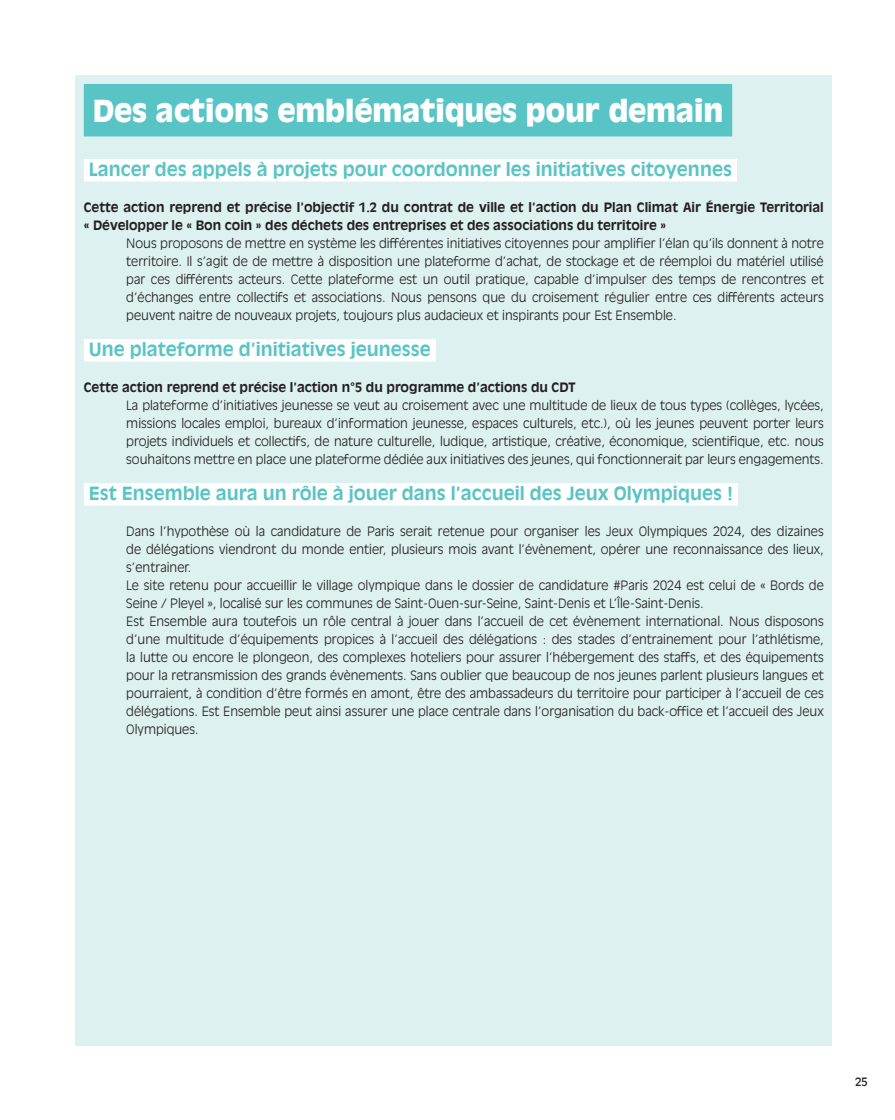
<style>
.page{position:relative;width:895px;height:1120px;background:#fff}
.page>*{position:absolute;margin:0;border:0;box-sizing:border-box;transform-origin:0 0}
.Titre_fond_bleu{font:900 30px "Antique Olive Std";letter-spacing:-.01em;color:#fff}
.Sous-titres_cartouch{font:700 18px "Antique Olive Std";color:#59c4c5}
.Texte_courant{font:300 12.75px/18px "Antique Olive Std";color:#231f20;text-align:justify}
.Texte_courant_gras{font:700 12.75px/18px "Antique Olive Std";color:#231f20}
.t1{font:11.4px "Antique Olive Std";color:#231f20}
</style>
<div class="page">
<div style="left:75px;top:75px;width:757px;height:970px;background:#ddf1f1"></div>
<div style="left:84px;top:84px;width:648px;height:52px;background:#59c4c5"></div>
<div style="left:84px;top:159px;width:653px;height:22px;background:#fff"></div>
<div style="left:84px;top:339px;width:352px;height:22px;background:#fff"></div>
<div style="left:84px;top:483px;width:654px;height:22px;background:#fff"></div>
<p class="Titre_fond_bleu" style="left:93px;top:93px;width:632px">Des actions emblématiques pour demain</p>
<p class="Sous-titres_cartouch" style="left:89px;top:159px;width:645px">Lancer des appels à projets pour coordonner les initiatives citoyennes</p>
<p class="Texte_courant_gras" style="left:84px;top:199px;width:741px">Cette action reprend et précise l’objectif 1.2 du contrat de ville et l’action du Plan Climat Air Énergie Territorial « Développer le « Bon coin » des déchets des entreprises et des associations du territoire »</p>
<p class="Texte_courant" style="left:126px;top:235px;width:699px">Nous proposons de mettre en système les différentes initiatives citoyennes pour amplifier l’élan qu’ils donnent à notre territoire. Il s’agit de de mettre à disposition une plateforme d’achat, de stockage et de réemploi du matériel utilisé par ces différents acteurs. Cette plateforme est un outil pratique, capable d’impulser des temps de rencontres et d’échanges entre collectifs et associations. Nous pensons que du croisement régulier entre ces différents acteurs peuvent naitre de nouveaux projets, toujours plus audacieux et inspirants pour Est Ensemble.</p>
<p class="Sous-titres_cartouch" style="left:89px;top:339px;width:344px">Une plateforme d’initiatives jeunesse</p>
<p class="Texte_courant_gras" style="left:84px;top:379px;width:493px">Cette action reprend et précise l’action n°5 du programme d’actions du CDT</p>
<p class="Texte_courant" style="left:126px;top:397px;width:699px">La plateforme d’initiatives jeunesse se veut au croisement avec une multitude de lieux de tous types (collèges, lycées, missions locales emploi, bureaux d’information jeunesse, espaces culturels, etc.), où les jeunes peuvent porter leurs projets individuels et collectifs, de nature culturelle, ludique, artistique, créative, économique, scientifique, etc. nous souhaitons mettre en place une plateforme dédiée aux initiatives des jeunes, qui fonctionnerait par leurs engagements.</p>
<p class="Sous-titres_cartouch" style="left:89px;top:483px;width:646px">Est Ensemble aura un rôle à jouer dans l’accueil des Jeux Olympiques !</p>
<p class="Texte_courant" style="left:126px;top:523px;width:699px">Dans l’hypothèse où la candidature de Paris serait retenue pour organiser les Jeux Olympiques 2024, des dizaines de délégations viendront du monde entier, plusieurs mois avant l’évènement, opérer une reconnaissance des lieux, s’entrainer.</p>
<p class="Texte_courant" style="left:126px;top:577px;width:699px">Le site retenu pour accueillir le village olympique dans le dossier de candidature #Paris 2024 est celui de « Bords de<br>Seine / Pleyel », localisé sur les communes de Saint-Ouen-sur-Seine, Saint-Denis et L’Île-Saint-Denis.</p>
<p class="Texte_courant" style="left:126px;top:613px;width:699px">Est Ensemble aura toutefois un rôle central à jouer dans l’accueil de cet évènement international. Nous disposons d’une multitude d’équipements propices à l’accueil des délégations : des stades d’entrainement pour l’athlétisme, la lutte ou encore le plongeon, des complexes hoteliers pour assurer l’hébergement des staffs, et des équipements pour la retransmission des grands évènements. Sans oublier que beaucoup de nos jeunes parlent plusieurs langues et pourraient, à condition d’être formés en amont, être des ambassadeurs du territoire pour participer à l’accueil de ces délégations. Est Ensemble peut ainsi assurer une place centrale dans l’organisation du back-office et l’accueil des Jeux Olympiques.</p>
<p class="t1" style="left:855px;top:1075px;width:14px">25</p>
</div>
